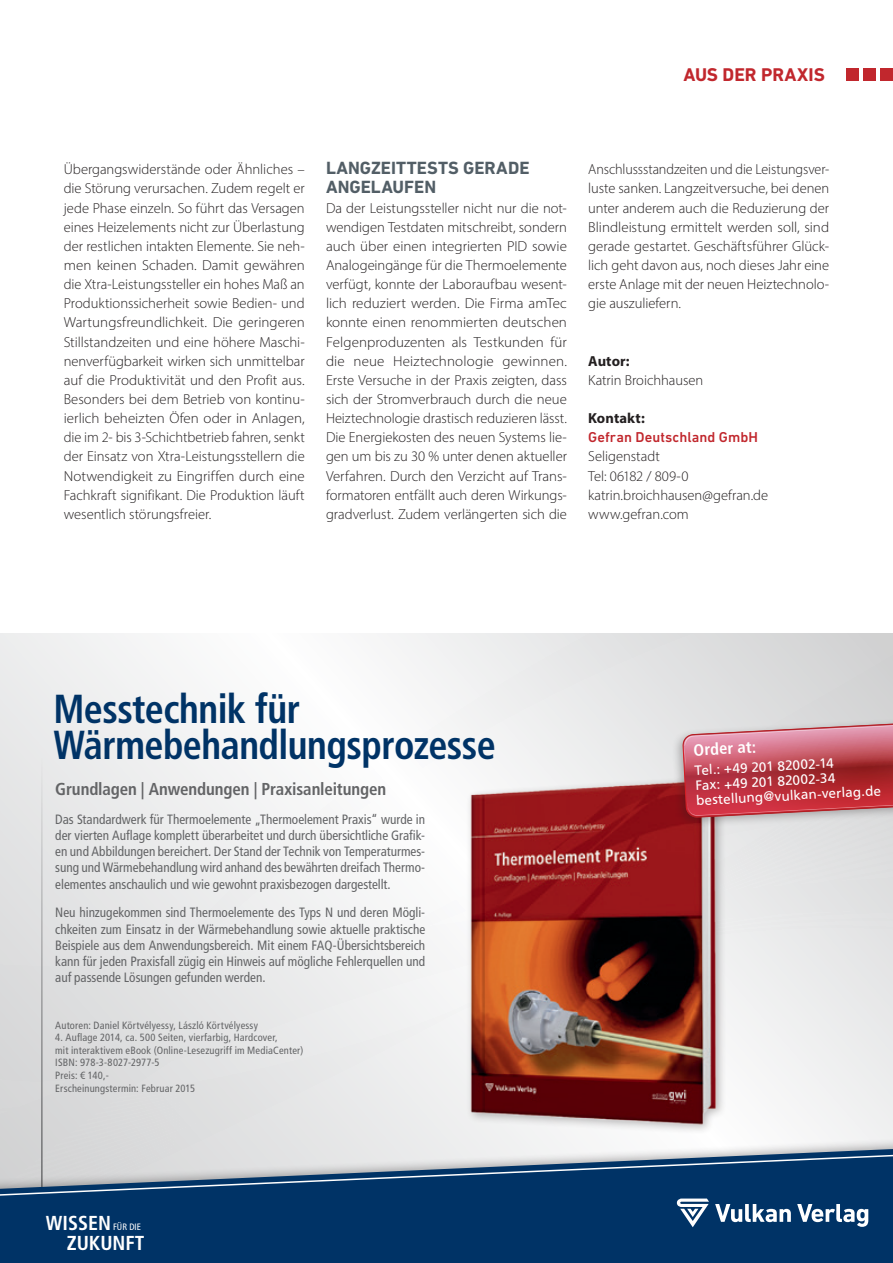
<style>
.page{position:relative;width:893px;height:1263px;background:#fff}
.page>*{position:absolute;margin:0;border:0;box-sizing:border-box;transform-origin:0 0}
.t1{font:700 condensed 40.5px/36px "Frutiger LT Pro";letter-spacing:-.015em;color:#036;scale:.94 1}
.t2{font:700 condensed 20.25px/20px "Frutiger LT Pro";color:#fff;text-align:right}
.t3{font:700 18.75px "DIN Next LT Pro";color:#c1272d}
.T_Subline_1_Versal{font:700 18px/19.2px "DIN Next LT Pro";color:#525e66}
.t4{font:700 condensed 17.25px "Frutiger LT Pro";letter-spacing:-.005em;color:#636466}
.t5{font:700 condensed 16.5px "Frutiger LT Pro";color:#fff}
.T_Fliesstext{font:300 14.55px/19.2px "Myriad Pro";color:#231f20;text-align:justify}
.T_Fliesstext-2{font:500 14.55px "DIN Next LT Pro";letter-spacing:.005em;color:#c1272d}
.T_Fliesstext-3{font:700 14.55px "Myriad Pro";letter-spacing:.005em;color:#231f20}
.t6{font:condensed 13.5px/16.2px "Frutiger LT Pro";color:#636466;text-align:justify}
.t7{font:13.5px/15px "Frutiger LT Pro";color:#fff}
.t8{font:condensed 10.5px/12.6px "Frutiger LT Pro";letter-spacing:.015em;color:#636466}
.s1{font-weight:400;font-size:9.3px}
</style>
<div class="page">
<div style="left:846px;top:68px;width:13px;height:13px;background:#c1272d"></div>
<div style="left:863px;top:68px;width:13px;height:13px;background:#c1272d"></div>
<div style="left:880px;top:68px;width:13px;height:13px;background:#c1272d"></div>
<svg style="left:0;top:634px;width:161px;height:318px;fill:#e9e9ea"></svg>
<svg style="left:161px;top:634px;width:732px;height:318px;fill:#f0f1f1"></svg>
<img style="left:459px;top:770px;width:269px;height:182px">
<hr style="left:41px;top:758px;width:2px;height:455px;background:#636466">
<svg style="left:0;top:952px;width:893px;height:311px;background:#9398a5"></svg>
<div style="left:671px;top:717px;width:222px;height:111px;background:#231f20;opacity:.3"></div>
<svg style="left:682px;top:715px;width:211px;height:103px;background:#c5646f"></svg>
<p class="t3" style="left:683px;top:64px;width:143px">AUS DER PRAXIS</p>
<p class="T_Fliesstext" style="left:64px;top:160px;width:243px">Übergangswiderstände oder Ähnliches – die Störung verursachen. Zudem regelt er jede Phase einzeln. So führt das Versagen eines Heizelements nicht zur Überlastung der restlichen intakten Elemente. Sie neh&shy;men keinen Schaden. Damit gewähren die Xtra-Leistungssteller ein hohes Maß an Produktionssicherheit sowie Bedien- und Wartungsfreundlichkeit. Die geringeren Stillstandzeiten und eine höhere Maschi&shy;nenverfügbarkeit wirken sich unmittelbar auf die Produktivität und den Profit aus.<br>Besonders bei dem Betrieb von kontinu&shy;ierlich beheizten Öfen oder in Anlagen, die im 2- bis 3-Schichtbetrieb fahren, senkt der Einsatz von Xtra-Leistungsstellern die Notwendigkeit zu Eingriffen durch eine Fachkraft signifikant. Die Produktion läuft wesentlich störungsfreier.</p>
<p class="T_Subline_1_Versal" style="left:326px;top:159px;width:205px">LANGZEITTESTS GERADE<br>ANGELAUFEN</p>
<p class="T_Fliesstext" style="left:326px;top:198px;width:242px">Da der Leistungssteller nicht nur die not&shy;wendigen Testdaten mitschreibt, sondern auch über einen integrierten PID sowie Analogeingänge für die Thermoelemente verfügt, konnte der Laboraufbau wesent&shy;lich reduziert werden. Die Firma amTec konnte einen renommierten deutschen Felgenproduzenten als Testkunden für die neue Heiztechnologie gewinnen.<br>Erste Versuche in der Praxis zeigten, dass sich der Stromverbrauch durch die neue Heiztechnologie drastisch reduzieren lässt.<br>Die Energiekosten des neuen Systems lie&shy;gen um bis zu 30 % unter denen aktueller Verfahren. Durch den Verzicht auf Trans&shy;formatoren entfällt auch deren Wirkungs&shy;gradverlust. Zudem verlängerten sich die</p>
<p class="T_Fliesstext" style="left:588px;top:160px;width:242px">Anschlussstandzeiten und die Leistungsver&shy;luste sanken. Langzeitversuche, bei denen unter anderem auch die Reduzierung der Blindleistung ermittelt werden soll, sind gerade gestartet. Geschäftsführer Glück&shy;lich geht davon aus, noch dieses Jahr eine erste Anlage mit der neuen Heiztechnolo&shy;gie auszuliefern.</p>
<p class="T_Fliesstext-3" style="left:588px;top:351px;width:43px">Autor:</p>
<p class="T_Fliesstext" style="left:588px;top:370px;width:117px">Katrin Broichhausen</p>
<p class="T_Fliesstext-3" style="left:588px;top:409px;width:58px">Kontakt:</p>
<p class="T_Fliesstext-2" style="left:588px;top:429px;width:171px">Gefran Deutschland GmbH</p>
<p class="T_Fliesstext" style="left:588px;top:447px;width:73px">Seligenstadt</p>
<p class="T_Fliesstext" style="left:588px;top:466px;width:102px">Tel: 06182 / 809-0</p>
<p class="T_Fliesstext" style="left:588px;top:485px;width:182px">katrin.broichhausen@gefran.de</p>
<p class="T_Fliesstext" style="left:588px;top:504px;width:102px">www.gefran.com</p>
<p class="t1" style="left:53px;top:691px;width:472px">Messtechnik für<br>Wärmebehandlungsprozesse</p>
<p class="t4" style="left:55px;top:779px;width:333px">Grundlagen | Anwendungen | Praxisanleitungen</p>
<p class="t6" style="left:55px;top:811px;width:371px">Das Standardwerk für Thermoelemente „Thermoelement Praxis“ wurde in der vierten Auflage komplett überarbeitet und durch übersichtliche Grafik&shy;en und Abbildungen bereichert. Der Stand der Technik von Temperaturmes&shy;sung und Wärmebehandlung wird anhand des bewährten dreifach Thermo&shy;elementes anschaulich und wie gewohnt praxisbezogen dargestellt.</p>
<p class="t6" style="left:55px;top:905px;width:371px">Neu hinzugekommen sind Thermoelemente des Typs N und deren Mögli&shy;chkeiten zum Einsatz in der Wärmebehandlung sowie aktuelle praktische Beispiele aus dem Anwendungsbereich. Mit einem FAQ-Übersichtsbereich kann für jeden Praxisfall zügig ein Hinweis auf mögliche Fehlerquellen und auf passende Lösungen gefunden werden.</p>
<p class="t8" style="left:55px;top:1019px;width:204px">Autoren: Daniel Körtvélyessy, László Körtvélyessy</p>
<p class="t8" style="left:55px;top:1031px;width:250px">4. Auflage 2014, ca. 500 Seiten, vierfarbig, Hardcover,<br>mit interaktivem eBook (Online-Lesezugriff im MediaCenter)<br>ISBN: 978-3-8027-2977-5<br>Preis: € 140,-<br>Erscheinungstermin: Februar 2015</p>
<p class="t2" style="left:46px;top:1213px;width:100px">WISSEN <span class="s1">FÜR DIE<br></span>ZUKUNFT</p>
<p class="t5" style="left:693px;top:740px;width:64px;rotate:-3deg">Order at:</p>
<p class="t7" style="left:694px;top:763px;width:187px;rotate:-3deg">Tel.: +49 201 82002-14<br>Fax: +49 201 82002-34 bestellung@vulkan-verlag.de</p>
</div>
